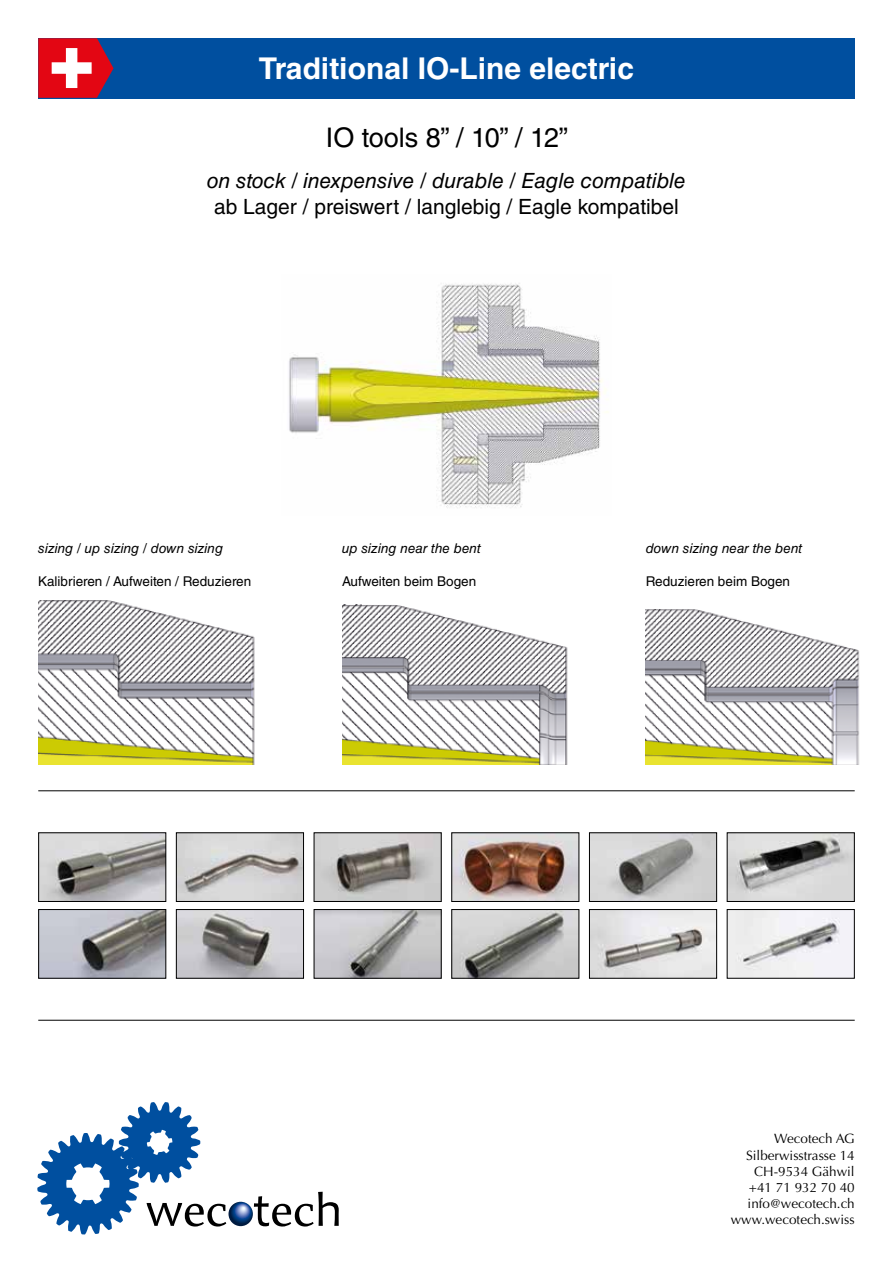
<style>
.page{position:relative;width:893px;height:1263px;background:#fff}
.page>*{position:absolute;margin:0;border:0;box-sizing:border-box;transform-origin:0 0}
.t1{font:700 30px "Helvetica LT Std";color:#fff}
.t2{font:27px "Helvetica LT Std";color:#000}
.t3{font:italic 21px "Helvetica LT Std";color:#000}
.t4{font:21px "Helvetica LT Std";color:#000}
.t5{font:13.5px/16.2px "Optima";color:#000;text-align:right}
.t6{font:13.5px "Helvetica LT Std";color:#000}
.t7{font:italic 13.5px "Helvetica LT Std";color:#000}
</style>
<div class="page">
<div style="left:38px;top:38px;width:817px;height:61px;background:#004f9f"></div>
<svg style="left:38px;top:38px;width:76px;height:60px;background:#cb3a4d"></svg>
<svg style="left:37px;top:1102px;width:302px;height:132px"></svg>
<svg style="left:228px;top:1202px;width:25px;height:24px"></svg>
<hr style="left:38px;top:790px;width:817px;height:1px;background:#000">
<hr style="left:38px;top:1020px;width:817px;height:1px;background:#000">
<img style="left:40px;top:834px;width:124px;height:66px">
<div style="left:38px;top:832px;width:128px;height:70px;border:1px solid #000"></div>
<img style="left:40px;top:911px;width:124px;height:66px">
<div style="left:38px;top:909px;width:128px;height:70px;border:1px solid #000"></div>
<img style="left:178px;top:834px;width:124px;height:66px">
<div style="left:176px;top:832px;width:128px;height:70px;border:1px solid #000"></div>
<img style="left:178px;top:911px;width:124px;height:66px">
<div style="left:176px;top:909px;width:128px;height:70px;border:1px solid #000"></div>
<img style="left:316px;top:834px;width:124px;height:66px">
<div style="left:314px;top:832px;width:128px;height:70px;border:1px solid #000"></div>
<img style="left:316px;top:911px;width:124px;height:66px">
<div style="left:314px;top:909px;width:128px;height:70px;border:1px solid #000"></div>
<img style="left:453px;top:834px;width:124px;height:66px">
<div style="left:451px;top:832px;width:128px;height:70px;border:1px solid #000"></div>
<img style="left:453px;top:911px;width:124px;height:66px">
<div style="left:451px;top:909px;width:128px;height:70px;border:1px solid #000"></div>
<img style="left:591px;top:834px;width:124px;height:66px">
<div style="left:589px;top:832px;width:128px;height:70px;border:1px solid #000"></div>
<img style="left:591px;top:911px;width:124px;height:66px">
<div style="left:589px;top:909px;width:128px;height:70px;border:1px solid #000"></div>
<img style="left:729px;top:834px;width:124px;height:66px">
<div style="left:727px;top:832px;width:128px;height:70px;border:1px solid #000"></div>
<img style="left:729px;top:911px;width:124px;height:66px">
<div style="left:727px;top:909px;width:128px;height:70px;border:1px solid #000"></div>
<img style="left:289px;top:283px;width:320px;height:225px">
<img style="left:38px;top:601px;width:217px;height:164px">
<img style="left:342px;top:605px;width:226px;height:160px">
<img style="left:646px;top:609px;width:214px;height:156px">
<h1 class="t1" style="left:259px;top:50px;width:376px">Traditional IO-Line electric</h1>
<h2 class="t2" style="left:326px;top:122px;width:244px">IO tools 8” / 10” / 12”</h2>
<h3 class="t3" style="left:207px;top:169px;width:480px">on stock / inexpensive / durable / Eagle compatible</h3>
<h3 class="t4" style="left:214px;top:194px;width:466px">ab Lager / preiswert / langlebig / Eagle kompatibel</h3>
<p class="t7" style="left:38px;top:541px;width:187px">sizing / up sizing / down sizing</p>
<p class="t6" style="left:38px;top:573px;width:214px">Kalibrieren / Aufweiten / Reduzieren</p>
<p class="t7" style="left:342px;top:541px;width:140px">up sizing near the bent</p>
<p class="t6" style="left:342px;top:573px;width:136px">Aufweiten beim Bogen</p>
<p class="t7" style="left:646px;top:541px;width:158px">down sizing near the bent</p>
<p class="t6" style="left:646px;top:573px;width:146px">Reduzieren beim Bogen</p>
<p class="t5" style="left:731px;top:1131px;width:125px">Wecotech AG<br>Silberwisstrasse 14<br>CH-9534 Gähwil +41 71 932 70 40 info@wecotech.ch www.wecotech.swiss</p>
</div>
